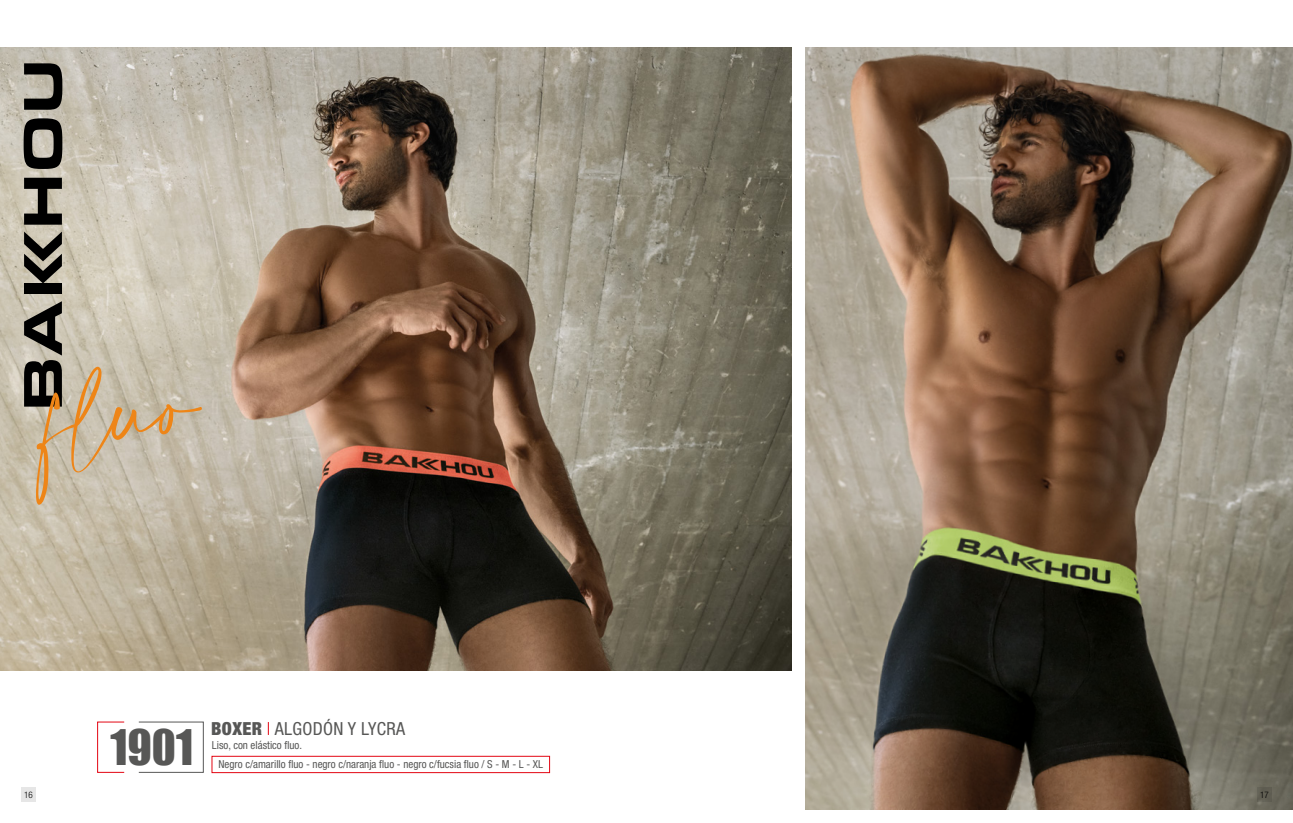
<style>
.page{position:relative;width:1293px;height:823px;background:#fff}
.page>*{position:absolute;margin:0;border:0;box-sizing:border-box;transform-origin:0 0}
.t1{font:74.4px "Amalfi Coast";color:#ee8517}
.t2{font:45px "Impact";color:#575756}
.t3{font:condensed 18px "Helvetica Neue LT Std";letter-spacing:.02em;color:#575756}
.t4{font:condensed 11px "Helvetica Neue LT Std";color:#575756}
.t5{font:300 condensed 9px "Helvetica Neue LT Std";color:#000}
.s1{font-weight:900}
</style>
<div class="page">
<img style="left:805px;top:47px;width:488px;height:762px">
<img style="left:0;top:47px;width:791px;height:623px">
<svg style="left:24px;top:301px;width:38px;height:105px;background:#58554e"></svg>
<svg style="left:24px;top:178px;width:38px;height:46px;background:#54514a"></svg>
<svg style="left:24px;top:118px;width:38px;height:51px;background:#4b4944"></svg>
<svg style="left:24px;top:63px;width:38px;height:47px;background:#55524c"></svg>
<div style="left:24px;top:283px;width:38px;height:11px;background:#000"></div>
<svg style="left:24px;top:231px;width:38px;height:52px;background:#6c685e"></svg>
<svg style="left:268px;top:722px;width:1px;height:12px"></svg>
<div style="left:211px;top:755px;width:339px;height:17px;border:1px solid #e30613"></div>
<div style="left:97px;top:721px;width:28px;height:51px;border:1px solid #e30613"></div>
<div style="left:21px;top:787px;width:15px;height:14px;background:#e6e6e6"></div>
<div style="left:1257px;top:786px;width:14px;height:15px;background:#615f53"></div>
<h1 class="t1" style="left:39px;top:379px;width:157px;rotate:-7deg">fluo</h1>
<h2 class="t2" style="left:110px;top:711px;width:84px">1901</h2>
<h3 class="t3" style="left:211px;top:717px;width:195px"><span class="s1">BOXER</span> ALGODÓN Y LYCRA</h3>
<p class="t4" style="left:212px;top:738px;width:92px">Liso, con elástico fluo.</p>
<p class="t4" style="left:218px;top:757px;width:326px">Negro c/amarillo fluo - negro c/naranja fluo - negro c/fucsia fluo / S - M - L - XL</p>
<p class="t5" style="left:24px;top:789px;width:10px">16</p>
<p class="t5" style="left:1260px;top:788px;width:10px">17</p>
</div>
